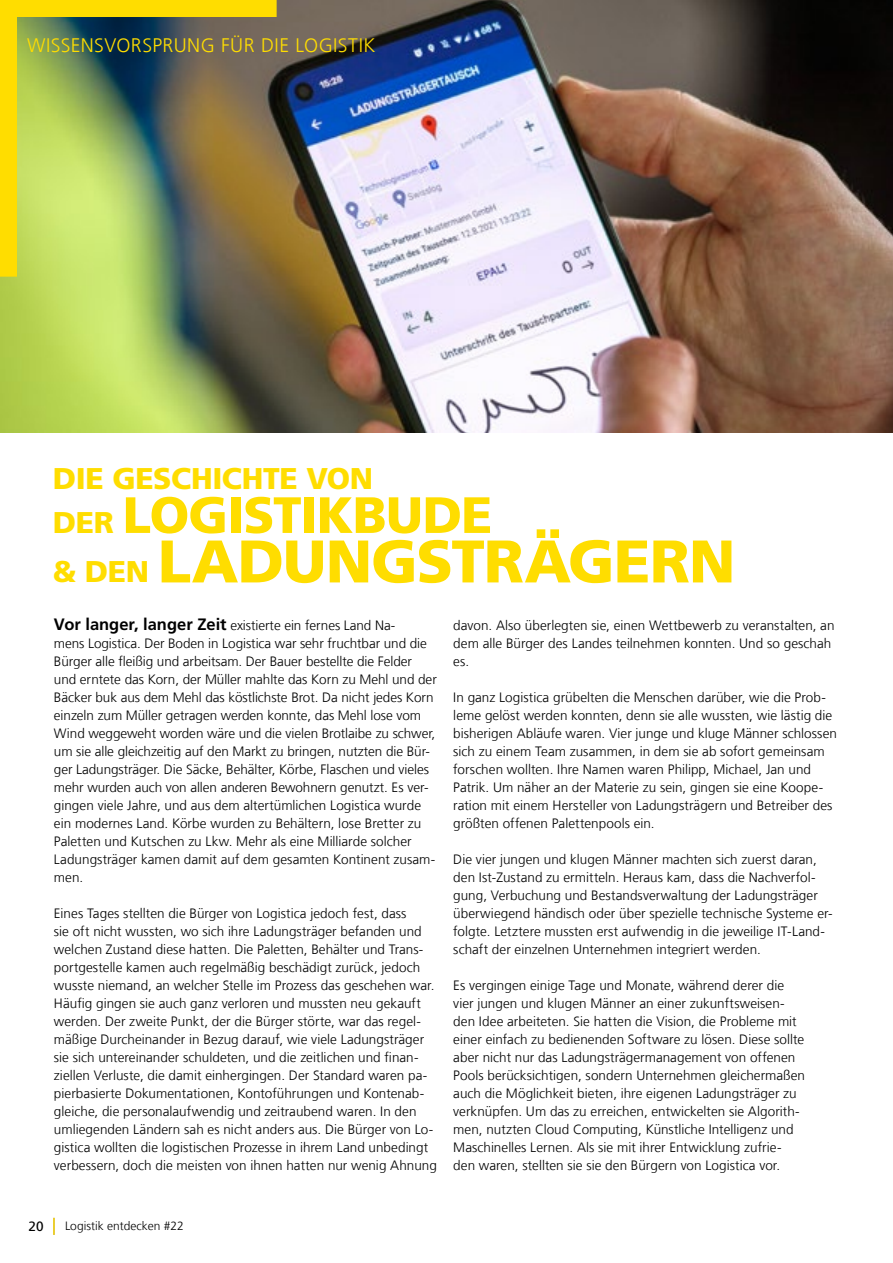
<style>
.page{position:relative;width:893px;height:1263px;background:#fff}
.page>*{position:absolute;margin:0;border:0;box-sizing:border-box;transform-origin:0 0}
.t1{font:900 60px "Frutiger LT Com";letter-spacing:-.015em;color:#fd0}
.t2{font:900 51px "Frutiger LT Com";letter-spacing:-.015em;color:#fd0}
.t3{font:900 30px "Frutiger LT Com";letter-spacing:-.01em;color:#fd0}
.t4{font:300 19.5px "Frutiger LT Com";letter-spacing:.02em;color:#fd0}
.t5{font:300 13.5px/18px "Frutiger LT Com";color:#000}
.t6{font:13.5px "Frutiger LT Com";color:#000}
.t7{font:300 12px "Frutiger LT Com";color:#000}
.s1{font-size:30px}
.s2{font-weight:700;font-size:16.5px}
</style>
<div class="page">
<img style="left:0;top:0;width:893px;height:432px">
<svg style="left:53px;top:1218px;width:2px;height:17px"></svg>
<svg style="left:0;top:0;width:276px;height:276px;background:#91974d"></svg>
<h3 class="t4" style="left:27px;top:34px;width:350px">WISSENSVORSPRUNG FÜR DIE LOGISTIK</h3>
<h3 class="t3" style="left:53px;top:461px;width:322px">DIE GESCHICHTE VON</h3>
<h2 class="t2" style="left:53px;top:485px;width:441px"><span class="s1">DER</span> LOGISTIKBUDE</h2>
<h1 class="t1" style="left:53px;top:525px;width:684px"><span class="s1">&amp; DEN</span> LADUNGSTRÄGERN</h1>
<p class="t5" style="left:453px;top:616px;width:383px">davon. Also überlegten sie, einen Wettbewerb zu veranstalten, an dem alle Bürger des Landes teilnehmen konnten. Und so geschah es.</p>
<p class="t5" style="left:453px;top:688px;width:385px">In ganz Logistica grübelten die Menschen darüber, wie die Prob&shy;leme gelöst werden konnten, denn sie alle wussten, wie lästig die bisherigen Abläufe waren. Vier junge und kluge Männer schlossen sich zu einem Team zusammen, in dem sie ab sofort gemeinsam forschen wollten. Ihre Namen waren Philipp, Michael, Jan und Patrik. Um näher an der Materie zu sein, gingen sie eine Koope&shy;ration mit einem Hersteller von Ladungsträgern und Betreiber des größten offenen Palettenpools ein.</p>
<p class="t5" style="left:453px;top:850px;width:381px">Die vier jungen und klugen Männer machten sich zuerst daran, den Ist-Zustand zu ermitteln. Heraus kam, dass die Nachverfol&shy;gung, Verbuchung und Bestandsverwaltung der Ladungsträger überwiegend händisch oder über spezielle technische Systeme er&shy;folgte. Letztere mussten erst aufwendig in die jeweilige IT-Land&shy;schaft der einzelnen Unternehmen integriert werden.</p>
<p class="t5" style="left:453px;top:976px;width:353px">Es vergingen einige Tage und Monate, während derer die vier jungen und klugen Männer an einer zukunftsweisen&shy;den Idee arbeiteten. Sie hatten die Vision, die Probleme mit einer einfach zu bedienenden Software zu lösen. Diese sollte aber nicht nur das Ladungsträgermanagement von offenen Pools berücksichtigen, sondern Unternehmen gleichermaßen auch die Möglichkeit bieten, ihre eigenen Ladungsträger zu verknüpfen. Um das zu erreichen, entwickelten sie Algorith&shy;men, nutzten Cloud Computing, Künstliche Intelligenz und Maschinelles Lernen. Als sie mit ihrer Entwicklung zufrie&shy;den waren, stellten sie sie den Bürgern von Logistica vor.</p>
<p class="t5" style="left:54px;top:616px;width:384px"><span class="s2">Vor langer, langer Zeit</span> existierte ein fernes Land Na-<br>mens Logistica. Der Boden in Logistica war sehr fruchtbar und die Bürger alle fleißig und arbeitsam. Der Bauer bestellte die Felder und erntete das Korn, der Müller mahlte das Korn zu Mehl und der Bäcker buk aus dem Mehl das köstlichste Brot. Da nicht jedes Korn einzeln zum Müller getragen werden konnte, das Mehl lose vom Wind weggeweht worden wäre und die vielen Brotlaibe zu schwer, um sie alle gleichzeitig auf den Markt zu bringen, nutzten die Bür&shy;ger Ladungsträger. Die Säcke, Behälter, Körbe, Flaschen und vieles mehr wurden auch von allen anderen Bewohnern genutzt. Es ver&shy;gingen viele Jahre, und aus dem altertümlichen Logistica wurde ein modernes Land. Körbe wurden zu Behältern, lose Bretter zu Paletten und Kutschen zu Lkw. Mehr als eine Milliarde solcher Ladungsträger kamen damit auf dem gesamten Kontinent zusam&shy;men.</p>
<p class="t5" style="left:54px;top:904px;width:384px">Eines Tages stellten die Bürger von Logistica jedoch fest, dass<br>sie oft nicht wussten, wo sich ihre Ladungsträger befanden und welchen Zustand diese hatten. Die Paletten, Behälter und Trans&shy;portgestelle kamen auch regelmäßig beschädigt zurück, jedoch wusste niemand, an welcher Stelle im Prozess das geschehen war.<br>Häufig gingen sie auch ganz verloren und mussten neu gekauft werden. Der zweite Punkt, der die Bürger störte, war das regel&shy;mäßige Durcheinander in Bezug darauf, wie viele Ladungsträger sie sich untereinander schuldeten, und die zeitlichen und finan&shy;ziellen Verluste, die damit einhergingen. Der Standard waren pa&shy;pierbasierte Dokumentationen, Kontoführungen und Kontenab&shy;gleiche, die personalaufwendig und zeitraubend waren. In den umliegenden Ländern sah es nicht anders aus. Die Bürger von Lo&shy;gistica wollten die logistischen Prozesse in ihrem Land unbedingt verbessern, doch die meisten von ihnen hatten nur wenig Ahnung</p>
<p class="t6" style="left:29px;top:1218px;width:17px">20</p>
<p class="t7" style="left:65px;top:1219px;width:120px">Logistik entdecken #22</p>
</div>
